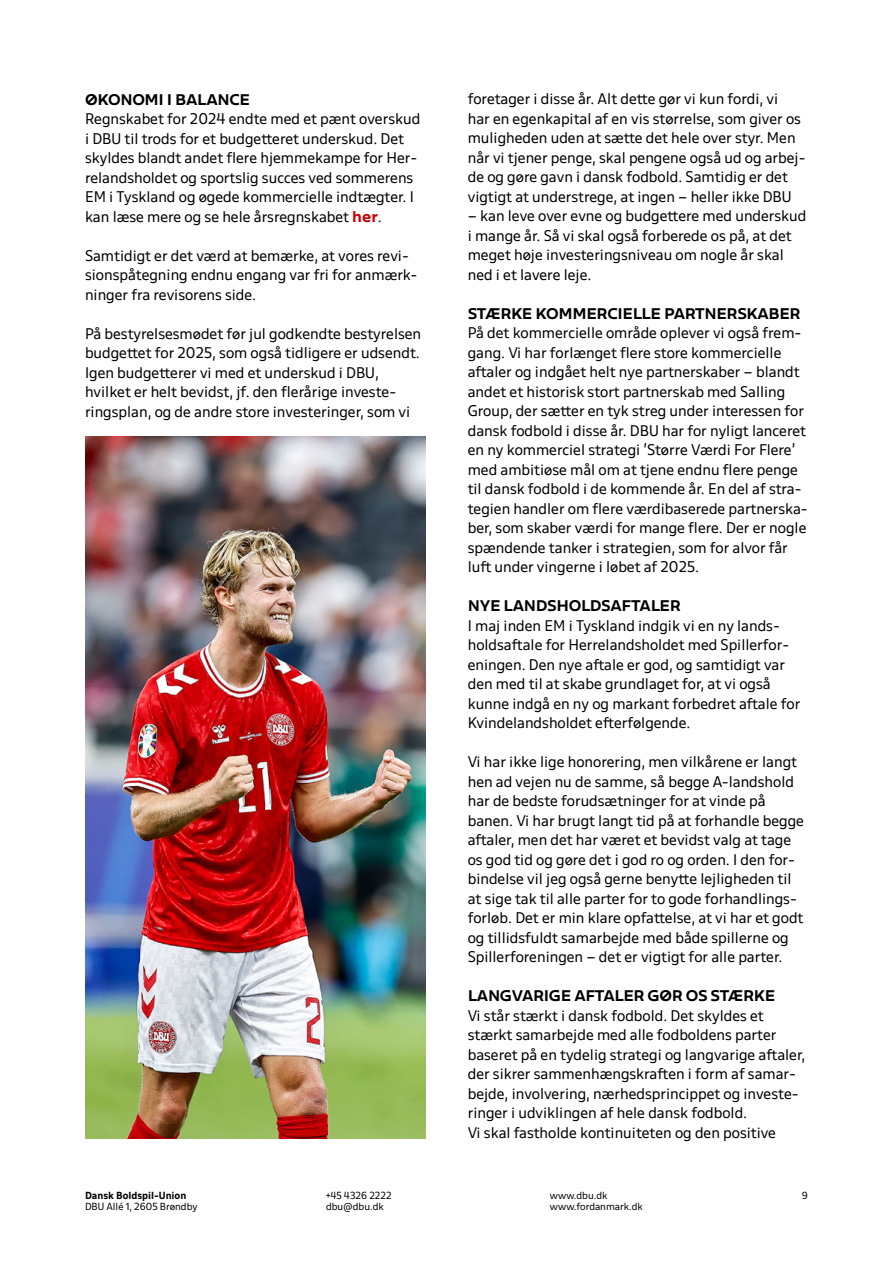
<style>
.page{position:relative;width:893px;height:1263px;background:#fff}
.page>*{position:absolute;margin:0;border:0;box-sizing:border-box;transform-origin:0 0}
.t1{font:13.5px/19.5px "DBU";color:#000}
.t2{font:700 expanded 13.5px "DBU";letter-spacing:-.025em;color:#000}
.t3{font:9px/11.7px "DBU";color:#000}
.t4{font:700 9px "DBU";color:#000}
.s1{font-weight:700;font-stretch:expanded;color:#c80205}
</style>
<div class="page">
<img style="left:85px;top:436px;width:340px;height:702px">
<p class="t2" style="left:85px;top:90px;width:167px">ØKONOMI I BALANCE</p>
<p class="t1" style="left:85px;top:109px;width:337px">Regnskabet for 2024 endte med et pænt overskud i DBU til trods for et budgetteret underskud. Det skyldes blandt andet flere hjemmekampe for Her&shy;relandsholdet og sportslig succes ved sommerens EM i Tyskland og øgede kommercielle indtægter. I kan læse mere og se hele årsregnskabet <span class="s1">her</span>.</p>
<p class="t1" style="left:85px;top:245px;width:334px">Samtidigt er det værd at bemærke, at vores revi&shy;sionspåtegning endnu engang var fri for anmærk&shy;ninger fra revisorens side.</p>
<p class="t1" style="left:85px;top:323px;width:338px">På bestyrelsesmødet før jul godkendte bestyrelsen budgettet for 2025, som også tidligere er udsendt.<br>Igen budgetterer vi med et underskud i DBU, hvilket er helt bevidst, jf. den flerårige investe&shy;ringsplan, og de andre store investeringer, som vi</p>
<p class="t1" style="left:468px;top:89px;width:339px">foretager i disse år. Alt dette gør vi kun fordi, vi<br>har en egenkapital af en vis størrelse, som giver os muligheden uden at sætte det hele over styr. Men når vi tjener penge, skal pengene også ud og arbej&shy;de og gøre gavn i dansk fodbold. Samtidig er det vigtigt at understrege, at ingen – heller ikke DBU</p>
<p class="t1" style="left:468px;top:206px;width:340px">– kan leve over evne og budgettere med underskud i mange år. Så vi skal også forberede os på, at det meget høje investeringsniveau om nogle år skal ned i et lavere leje.</p>
<p class="t2" style="left:468px;top:304px;width:334px">STÆRKE KOMMERCIELLE PARTNERSKABER</p>
<p class="t1" style="left:468px;top:323px;width:342px">På det kommercielle område oplever vi også frem&shy;gang. Vi har forlænget flere store kommercielle aftaler og indgået helt nye partnerskaber – blandt andet et historisk stort partnerskab med Salling Group, der sætter en tyk streg under interessen for dansk fodbold i disse år. DBU har for nyligt lanceret en ny kommerciel strategi ’Større Værdi For Flere’ med ambitiøse mål om at tjene endnu flere penge til dansk fodbold i de kommende år. En del af stra&shy;tegien handler om flere værdibaserede partnerska&shy;ber, som skaber værdi for mange flere. Der er nogle spændende tanker i strategien, som for alvor får luft under vingerne i løbet af 2025.</p>
<p class="t2" style="left:468px;top:597px;width:215px">NYE LANDSHOLDSAFTALER</p>
<p class="t1" style="left:468px;top:616px;width:334px">I maj inden EM i Tyskland indgik vi en ny lands&shy;holdsaftale for Herrelandsholdet med Spillerfor&shy;eningen. Den nye aftale er god, og samtidigt var den med til at skabe grundlaget for, at vi også kunne indgå en ny og markant forbedret aftale for Kvindelandsholdet efterfølgende.</p>
<p class="t1" style="left:468px;top:752px;width:338px">Vi har ikke lige honorering, men vilkårene er langt hen ad vejen nu de samme, så begge A-landshold har de bedste forudsætninger for at vinde på banen. Vi har brugt langt tid på at forhandle begge aftaler, men det har været et bevidst valg at tage os god tid og gøre det i god ro og orden. I den for&shy;bindelse vil jeg også gerne benytte lejligheden til at sige tak til alle parter for to gode forhandlings&shy;forløb. Det er min klare opfattelse, at vi har et godt og tillidsfuldt samarbejde med både spillerne og Spillerforeningen – det er vigtigt for alle parter.</p>
<p class="t2" style="left:468px;top:987px;width:309px">LANGVARIGE AFTALER GØR OS STÆRKE</p>
<p class="t1" style="left:468px;top:1005px;width:339px">Vi står stærkt i dansk fodbold. Det skyldes et stærkt samarbejde med alle fodboldens parter baseret på en tydelig strategi og langvarige aftaler, der sikrer sammenhængskraften i form af samar&shy;bejde, involvering, nærhedsprincippet og investe&shy;ringer i udviklingen af hele dansk fodbold.<br>Vi skal fastholde kontinuiteten og den positive</p>
<p class="t4" style="left:85px;top:1189px;width:103px">Dansk Boldspil-Union</p>
<p class="t3" style="left:802px;top:1189px;width:8px">9</p>
<p class="t3" style="left:85px;top:1201px;width:114px">DBU Allé 1, 2605 Brøndby</p>
<p class="t3" style="left:326px;top:1189px;width:67px">+45 4326 2222 dbu@dbu.dk</p>
<p class="t3" style="left:550px;top:1189px;width:94px">www.dbu.dk www.fordanmark.dk</p>
</div>
